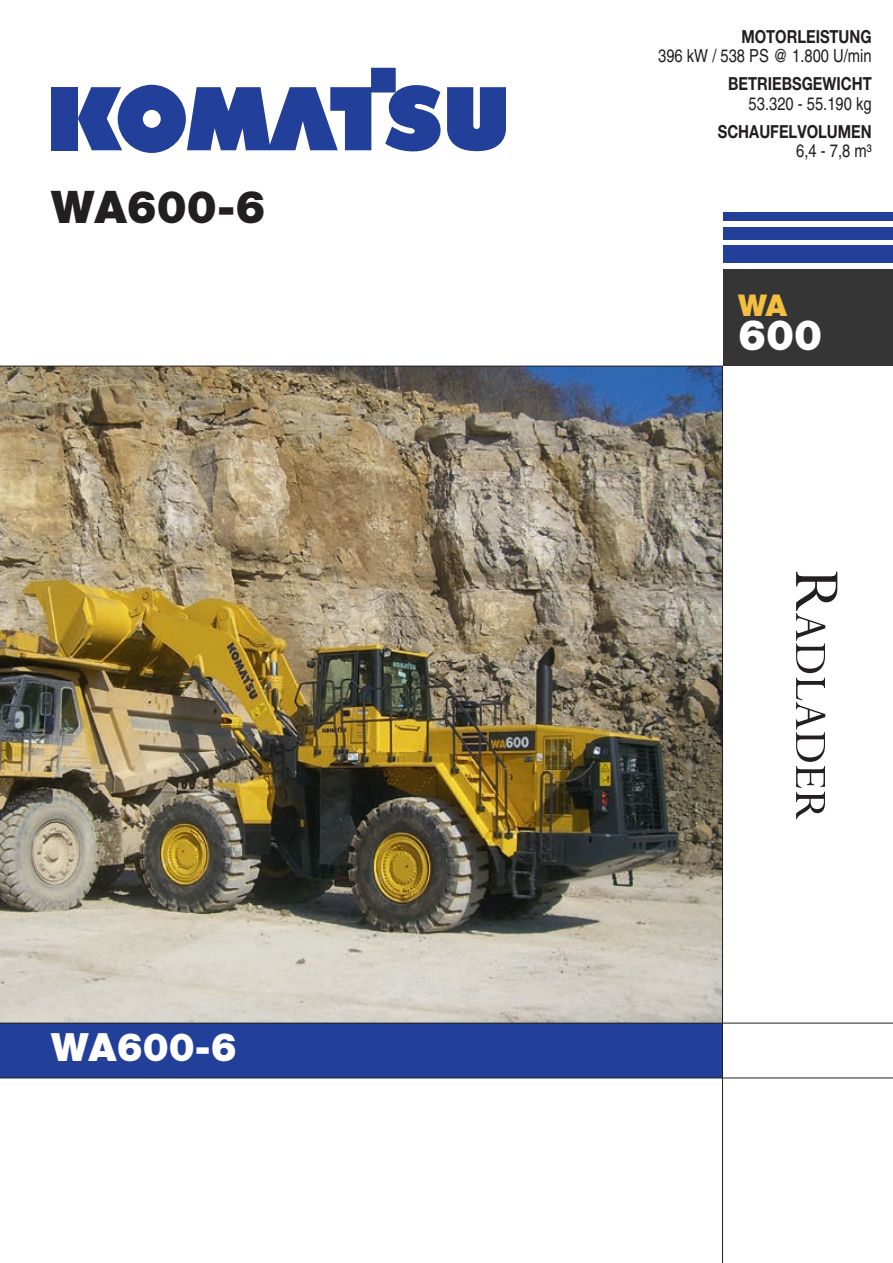
<style>
.page{position:relative;width:893px;height:1263px;background:#fff}
.page>*{position:absolute;margin:0;border:0;box-sizing:border-box;transform-origin:0 0}
.t1{font:50.4px "Perpetua";color:#231f20}
.t2{font:900 45px "Helvetica Neue LT Pro";color:#231f20}
.t3{font:900 42px "Helvetica Neue LT Pro";color:#fff}
.t4{font:900 39px "Helvetica Neue LT Pro";color:#fff}
.t5{font:900 30px "Helvetica Neue LT Pro";color:#f3bf40}
.t6{font:18px "Helvetica";color:#231f20;scale:.82 1}
.t7{font:700 18px "Helvetica Neue LT Pro";color:#231f20;scale:.82 1}
.s1{font-size:72px}
</style>
<div class="page">
<div style="left:723px;top:269px;width:170px;height:97px;background:#363536"></div>
<div style="left:723px;top:246px;width:170px;height:17px;background:#223f99"></div>
<div style="left:723px;top:227px;width:170px;height:13px;background:#223f99"></div>
<div style="left:723px;top:213px;width:170px;height:8px;background:#223f99"></div>
<div style="left:51px;top:87px;width:27px;height:63px;background:#223f99"></div>
<svg style="left:78px;top:68px;width:428px;height:85px"></svg>
<hr style="left:0;top:1023px;width:893px;height:1px;background:#231f20">
<hr style="left:0;top:1077px;width:893px;height:1px;background:#231f20">
<img style="left:0;top:365px;width:723px;height:898px">
<h2 class="t2" style="left:51px;top:180px;width:216px">WA600-6</h2>
<h3 class="t4" style="left:51px;top:1024px;width:187px">WA600-6</h3>
<p class="t7" style="left:741px;top:25px;width:160px">MOTORLEISTUNG</p>
<p class="t6" style="left:658px;top:45px;width:262px">396 kW / 538 PS @ 1.800 U/min</p>
<p class="t7" style="left:728px;top:72px;width:176px">BETRIEBSGEWICHT</p>
<p class="t6" style="left:749px;top:93px;width:152px">53.320 - 55.190 kg</p>
<p class="t7" style="left:718px;top:120px;width:189px">SCHAUFELVOLUMEN</p>
<p class="t6" style="left:796px;top:140px;width:94px">6,4 - 7,8 m³</p>
<h3 class="t5" style="left:738px;top:287px;width:50px">WA</h3>
<h3 class="t3" style="left:738px;top:310px;width:86px">600</h3>
<h1 class="t1" style="left:842px;top:569px;width:250px;rotate:90deg"><span class="s1">R</span>adlader</h1>
</div>
